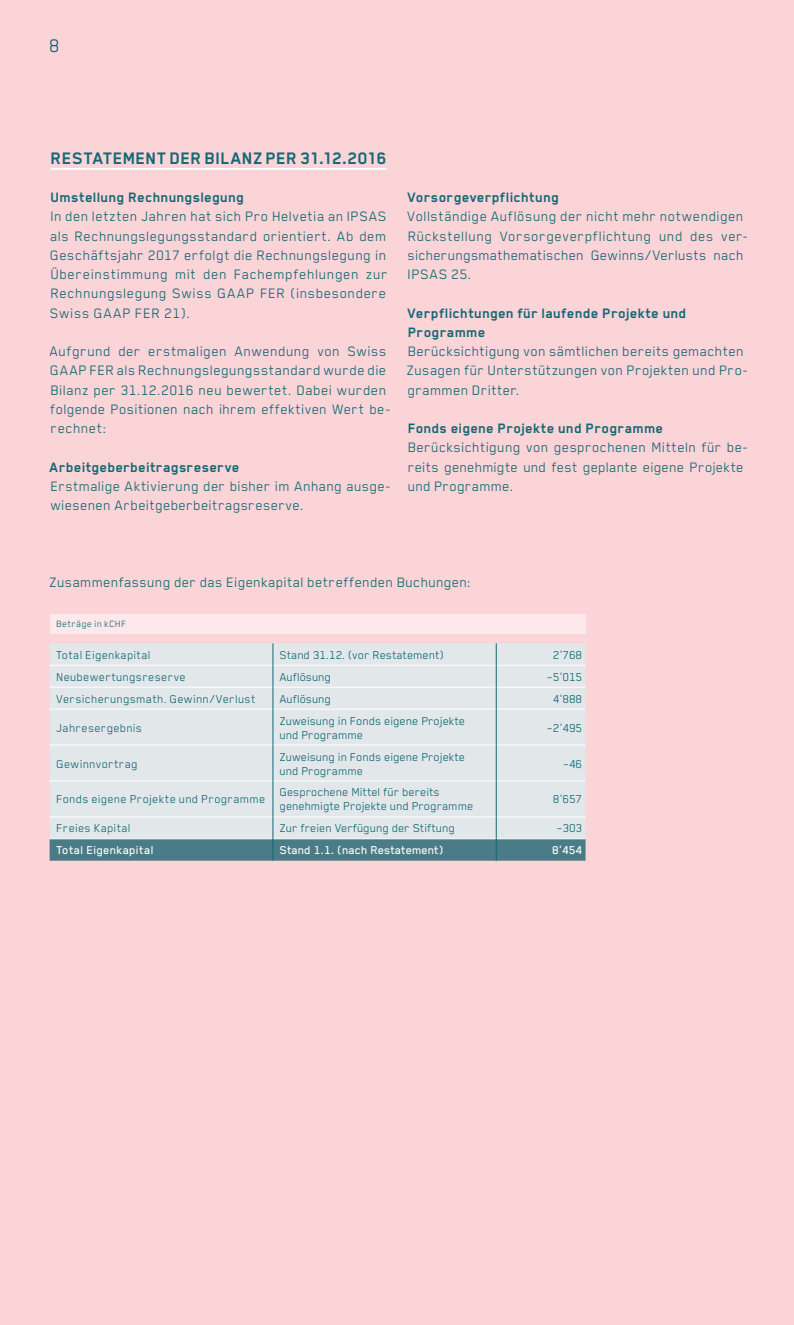
<style>
.page{position:relative;width:794px;height:1325px;background:#fff}
.page>*{position:absolute;margin:0;border:0;box-sizing:border-box;transform-origin:0 0}
.t1{font:21px "B Pro Helvetia Book";color:#126873}
.t2{font:19.25px "B Pro Helvetia Bold";letter-spacing:.005em;color:#126873}
.t3{font:15.75px/19.2px "B Pro Helvetia Book";letter-spacing:.02em;color:#126873}
.t4{font:15.75px/19.2px "B Pro Helvetia Bold";letter-spacing:.015em;color:#126873}
.t5{font:13.12px/14px "B Pro Helvetia Book";color:#126873}
.t6{font:13.12px "B Pro Helvetia Book";letter-spacing:.02em;color:#126873}
.t7{font:13.12px "B Pro Helvetia Medium";color:#fff}
.t8{font:13.12px "B Pro Helvetia Medium";letter-spacing:.02em;color:#fff}
.t9{font:13.12px "B Pro Helvetia Book";letter-spacing:.025em;color:#126873}
.t10{font:10.5px "B Pro Helvetia Book";letter-spacing:.035em;color:#126873}
</style>
<div class="page">
<div style="left:0;top:0;width:794px;height:1324px;background:#fbd4d8"></div>
<hr style="left:51px;top:168px;width:336px;height:2px;background:#fff">
<div style="left:50px;top:613px;width:535px;height:20px;background:#fde9eb"></div>
<div style="left:50px;top:643px;width:535px;height:173px;background:#e2e7ea"></div>
<hr style="left:50px;top:665px;width:223px;height:1px;background:#fff">
<hr style="left:273px;top:665px;width:223px;height:1px;background:#fff">
<hr style="left:50px;top:686px;width:223px;height:1px;background:#fff">
<hr style="left:273px;top:686px;width:223px;height:1px;background:#fff">
<hr style="left:50px;top:708px;width:223px;height:1px;background:#fff">
<hr style="left:273px;top:708px;width:223px;height:1px;background:#fff">
<hr style="left:50px;top:744px;width:223px;height:1px;background:#fff">
<hr style="left:273px;top:744px;width:223px;height:1px;background:#fff">
<hr style="left:50px;top:780px;width:223px;height:1px;background:#fff">
<hr style="left:273px;top:780px;width:223px;height:1px;background:#fff">
<hr style="left:50px;top:816px;width:223px;height:1px;background:#fff">
<hr style="left:273px;top:816px;width:223px;height:1px;background:#fff">
<hr style="left:496px;top:665px;width:89px;height:1px;background:#fff">
<hr style="left:496px;top:686px;width:89px;height:1px;background:#fff">
<hr style="left:496px;top:708px;width:89px;height:1px;background:#fff">
<hr style="left:496px;top:744px;width:89px;height:1px;background:#fff">
<hr style="left:496px;top:780px;width:89px;height:1px;background:#fff">
<hr style="left:496px;top:816px;width:89px;height:1px;background:#fff">
<svg style="left:273px;top:643px;width:1px;height:66px"></svg>
<hr style="left:273px;top:709px;width:1px;height:36px;background:#126873">
<hr style="left:273px;top:745px;width:1px;height:36px;background:#126873">
<hr style="left:273px;top:781px;width:1px;height:36px;background:#126873">
<svg style="left:496px;top:643px;width:1px;height:66px"></svg>
<hr style="left:496px;top:709px;width:1px;height:36px;background:#126873">
<hr style="left:496px;top:745px;width:1px;height:36px;background:#126873">
<hr style="left:496px;top:781px;width:1px;height:36px;background:#126873">
<svg style="left:50px;top:817px;width:535px;height:43px;background:#99b3bb"></svg>
<h1 class="t1" style="left:50px;top:35px;width:12px">8</h1>
<p class="t2" style="left:51px;top:147px;width:337px">RESTATEMENT DER BILANZ PER 31.12.2016</p>
<p class="t4" style="left:51px;top:188px;width:195px">Umstellung Rechnungslegung</p>
<p class="t3" style="left:50px;top:206px;width:339px;text-align:justify">In den letzten Jahren hat sich Pro Helvetia an IPSAS als Rechnungslegungsstandard orientiert. Ab dem Geschäftsjahr 2017 erfolgt die Rechnungslegung in Übereinstimmung mit den Fachempfehlungen zur Rechnungslegung Swiss GAAP FER (insbesondere Swiss GAAP FER 21).</p>
<p class="t3" style="left:50px;top:341px;width:339px;text-align:justify">Aufgrund der erstmaligen Anwendung von Swiss GAAP FER als Rechnungslegungsstandard wurde die Bilanz per 31.12.2016 neu bewertet. Dabei wurden folgende Positionen nach ihrem effektiven Wert be-‑ rechnet:</p>
<p class="t4" style="left:50px;top:457px;width:191px">Arbeitgeberbeitragsreserve</p>
<p class="t3" style="left:51px;top:476px;width:342px">Erstmalige Aktivierung der bisher im Anhang ausge&shy;wiesenen Arbeitgeberbeitragsreserve.</p>
<p class="t4" style="left:408px;top:187px;width:153px">Vorsorgeverpflichtung</p>
<p class="t3" style="left:407px;top:206px;width:342px">Vollständige Auflösung der nicht mehr notwendigen Rückstellung Vorsorgeverpflichtung und des ver&shy;sicherungsmathematischen Gewinns/Verlusts nach IPSAS 25.</p>
<p class="t4" style="left:408px;top:303px;width:280px">Verpflichtungen für laufende Projekte und<br>Programme</p>
<p class="t3" style="left:407px;top:341px;width:343px">Berücksichtigung von sämtlichen bereits gemachten<br>Zusagen für Unterstützungen von Projekten und Pro&shy;grammen Dritter.</p>
<p class="t4" style="left:408px;top:418px;width:257px">Fonds eigene Projekte und Programme</p>
<p class="t3" style="left:408px;top:437px;width:340px">Berücksichtigung von gesprochenen Mitteln für be‑ reits genehmigte und fest geplante eigene Projekte und Programme.</p>
<p class="t3" style="left:50px;top:572px;width:423px">Zusammenfassung der das Eigenkapital betreffenden Buchungen:</p>
<p class="t10" style="left:57px;top:618px;width:71px">Beträge in kCHF</p>
<p class="t5" style="left:57px;top:647px;width:96px">Total Eigenkapital</p>
<p class="t5" style="left:280px;top:647px;width:166px">Stand 31.12. (vor Restatement)</p>
<p class="t5" style="left:553px;top:647px;width:31px">2'768</p>
<p class="t6" style="left:57px;top:669px;width:131px">Neubewertungsreserve</p>
<p class="t5" style="left:280px;top:669px;width:53px">Auflösung</p>
<p class="t5" style="left:547px;top:669px;width:37px">–5'015</p>
<p class="t6" style="left:57px;top:691px;width:201px">Versicherungsmath. Gewinn/Verlust</p>
<p class="t5" style="left:280px;top:691px;width:53px">Auflösung</p>
<p class="t5" style="left:553px;top:691px;width:31px">4'888</p>
<p class="t6" style="left:57px;top:720px;width:87px">Jahresergebnis</p>
<p class="t5" style="left:280px;top:713px;width:187px">Zuweisung in Fonds eigene Projekte und Programme</p>
<p class="t5" style="left:547px;top:720px;width:37px">–2'495</p>
<p class="t9" style="left:57px;top:756px;width:83px">Gewinnvortrag</p>
<p class="t5" style="left:280px;top:749px;width:187px">Zuweisung in Fonds eigene Projekte und Programme</p>
<p class="t5" style="left:563px;top:756px;width:21px">–46</p>
<p class="t6" style="left:57px;top:792px;width:210px">Fonds eigene Projekte und Programme</p>
<p class="t5" style="left:280px;top:785px;width:195px">Gesprochene Mittel für bereits genehmigte Projekte und Programme</p>
<p class="t5" style="left:553px;top:792px;width:31px">8'657</p>
<p class="t5" style="left:57px;top:821px;width:76px">Freies Kapital</p>
<p class="t5" style="left:280px;top:821px;width:177px">Zur freien Verfügung der Stiftung</p>
<p class="t5" style="left:557px;top:821px;width:27px">–303</p>
<p class="t8" style="left:57px;top:843px;width:99px">Total Eigenkapital</p>
<p class="t7" style="left:280px;top:843px;width:165px">Stand 1.1. (nach Restatement)</p>
<p class="t7" style="left:552px;top:843px;width:32px">8'454</p>
</div>
